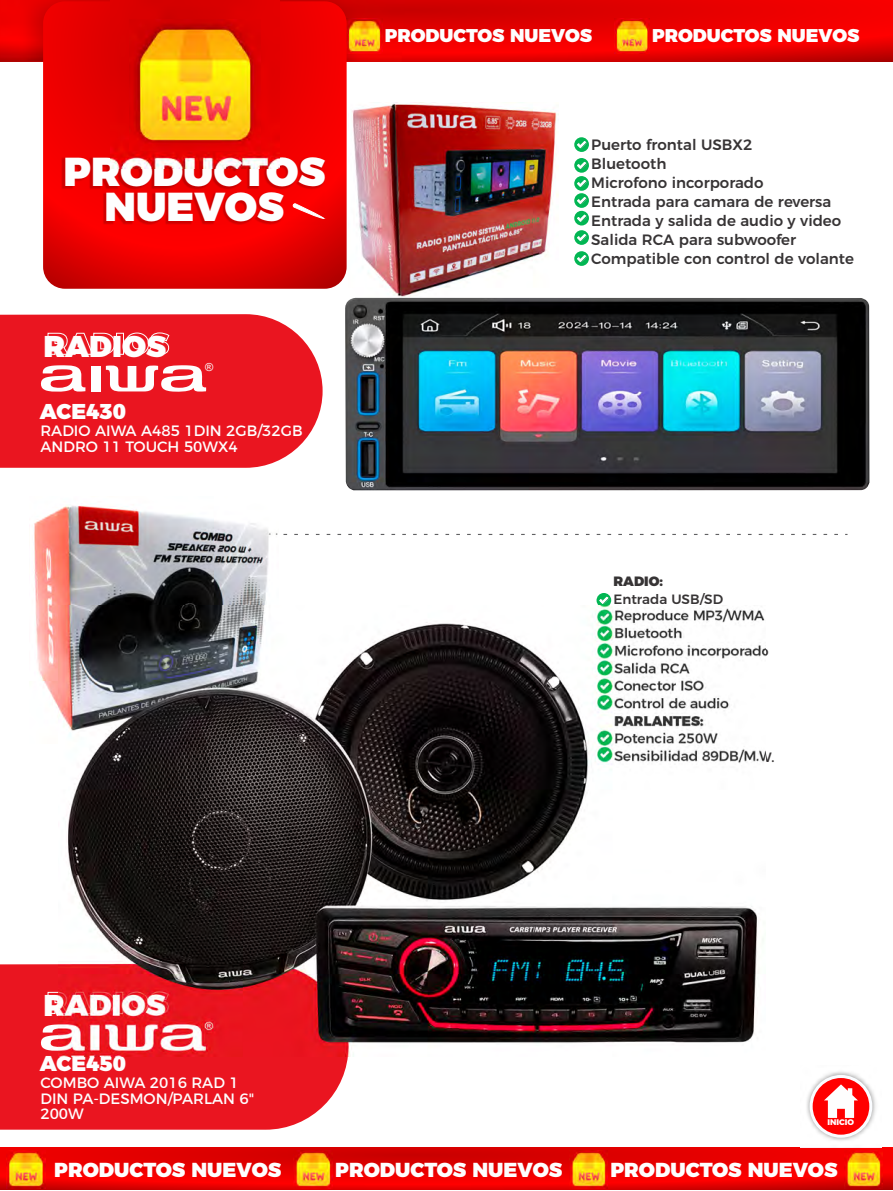
<style>
.page{position:relative;width:893px;height:1191px;background:#fff}
.page>*{position:absolute;margin:0;border:0;box-sizing:border-box;transform-origin:0 0}
.t1{font:900 40.35px/34.5px "Montserrat";color:#fefefe;text-align:center}
.t2{font:900 30px "Montserrat";color:#fefefe}
.t3{font:900 21.45px "Montserrat";color:#fefefe}
.t4{font:900 20.25px "Montserrat";color:#fefefe}
.t5{font:900 18.45px "Montserrat";color:#fefefe}
.t6{font:500 15px/19px "Montserrat";color:#373435}
.t7{font:15px/15.5px "Montserrat";color:#fefefe}
.t8{font:500 13.5px "Montserrat";color:#373435}
.t9{font:900 13.5px "Montserrat";color:#373435}
.t10{font:11.1px "Arial";color:#fefefe}
.t11{font:800 8.1px "Montserrat";color:#fefefe}
</style>
<div class="page">
<div style="left:0;top:964px;width:348px;height:165px;background:#ea1520"></div>
<svg style="left:405px;top:0;width:488px;height:61px;background:#e70000"></svg>
<img style="left:0;top:0;width:405px;height:61px">
<img style="left:614px;top:18px;width:35px;height:35px">
<img style="left:347px;top:18px;width:35px;height:35px">
<svg style="left:43px;top:1px;width:304px;height:288px;background:#e90000"></svg>
<img style="left:62px;top:158px;width:262px;height:66px">
<img style="left:110px;top:0;width:170px;height:168px">
<img style="left:130px;top:20px;width:130px;height:130px">
<svg style="left:293px;top:203px;width:33px;height:16px"></svg>
<svg style="left:0;top:1147px;width:893px;height:43px;background:#e70000"></svg>
<img style="left:294px;top:1150px;width:38px;height:38px">
<img style="left:569px;top:1150px;width:38px;height:38px">
<img style="left:844px;top:1150px;width:38px;height:38px">
<img style="left:7px;top:1150px;width:38px;height:38px">
<img style="left:807px;top:1071px;width:69px;height:70px">
<svg style="left:810px;top:1075px;width:62px;height:62px"></svg>
<div style="left:813px;top:1078px;width:56px;height:56px;background:#f00;border-radius:50%"></div>
<svg style="left:824px;top:1084px;width:34px;height:34px"></svg>
<svg style="left:283px;top:534px;width:564px;height:1px"></svg>
<svg style="left:0;top:314px;width:323px;height:154px;background:#eb232e"></svg>
<svg style="left:106px;top:365px;width:100px;height:27px"></svg>
<svg style="left:41px;top:365px;width:44px;height:27px"></svg>
<div style="left:91px;top:366px;width:9px;height:25px;background:#fefefe"></div>
<img style="left:352px;top:103px;width:206px;height:195px">
<img style="left:345px;top:298px;width:524px;height:192px">
<svg style="left:574px;top:137px;width:15px;height:15px"></svg>
<svg style="left:574px;top:251px;width:15px;height:15px"></svg>
<svg style="left:574px;top:158px;width:15px;height:87px"></svg>
<svg style="left:41px;top:1024px;width:18px;height:27px"></svg>
<svg style="left:596px;top:593px;width:15px;height:13px"></svg>
<img style="left:34px;top:505px;width:244px;height:204px">
<img style="left:59px;top:606px;width:707px;height:451px">
<h1 class="t1" style="left:63px;top:154px;width:263px">PRODUCTOS<br>NUEVOS</h1>
<h2 class="t2" style="left:44px;top:327px;width:124px">RADIOS</h2>
<p class="t10" style="left:205px;top:363px;width:10px">®</p>
<h3 class="t3" style="left:40px;top:398px;width:88px">ACE430</h3>
<p class="t7" style="left:40px;top:423px;width:264px">RADIO AIWA A485 1DIN 2GB/32GB<br>ANDRO 11 TOUCH 50WX4</p>
<p class="t5" style="left:385px;top:24px;width:209px">PRODUCTOS NUEVOS</p>
<p class="t5" style="left:652px;top:24px;width:209px">PRODUCTOS NUEVOS</p>
<p class="t6" style="left:591px;top:135px;width:264px">Puerto frontal USBX2<br>Bluetooth<br>Microfono incorporado<br>Entrada para camara de reversa<br>Entrada y salida de audio y video<br>Salida RCA para subwoofer<br>Compatible con control de volante</p>
<p class="t9" style="left:613px;top:573px;width:51px">RADIO:</p>
<p class="t8" style="left:613px;top:590px;width:111px">Entrada USB/SD</p>
<h3 class="t3" style="left:40px;top:1050px;width:88px">ACE450</h3>
<p class="t7" style="left:40px;top:1075px;width:215px">COMBO AIWA 2016 RAD 1<br>DIN PA-DESMON/PARLAN 6"<br>200W</p>
<p class="t11" style="left:827px;top:1117px;width:28px">INICIO</p>
<h3 class="t4" style="left:54px;top:1157px;width:229px">PRODUCTOS NUEVOS</h3>
<h3 class="t4" style="left:335px;top:1157px;width:229px">PRODUCTOS NUEVOS</h3>
<h3 class="t4" style="left:610px;top:1157px;width:229px">PRODUCTOS NUEVOS</h3>
</div>
